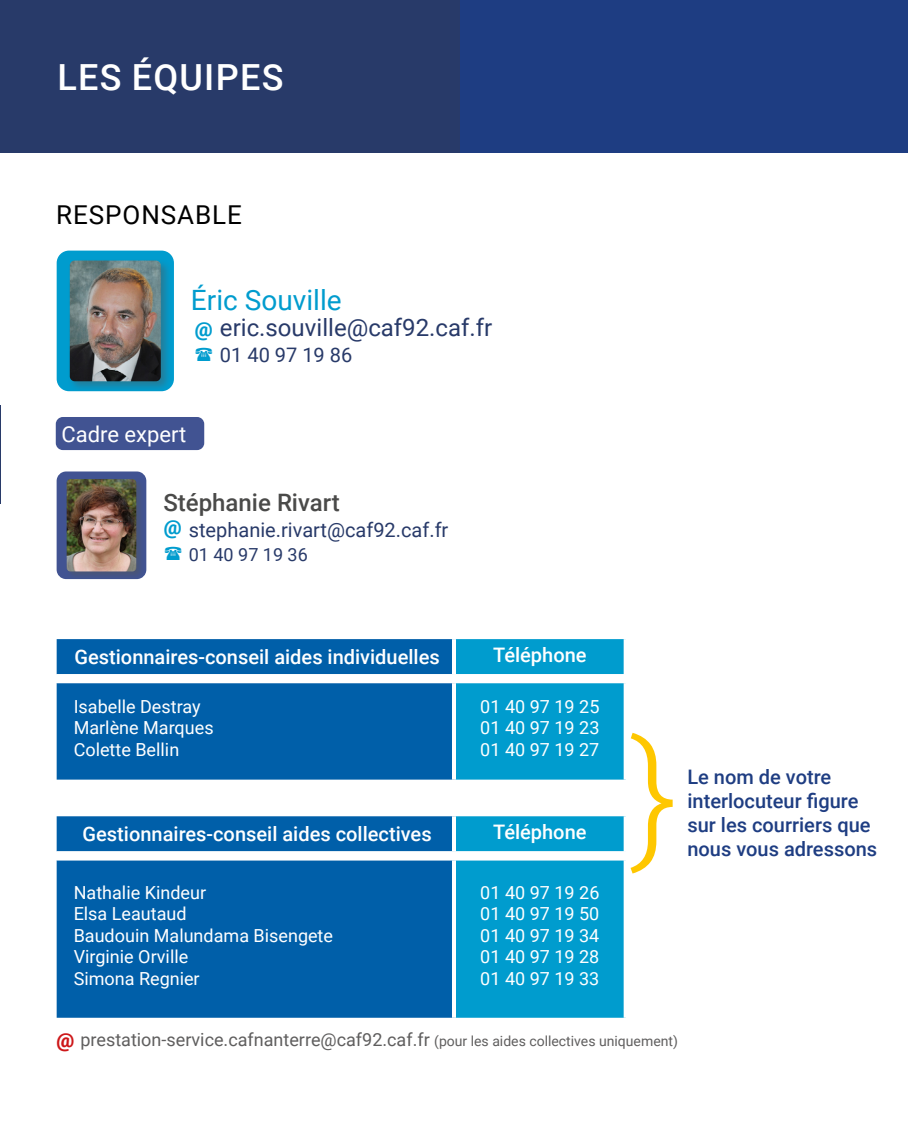
<style>
.page{position:relative;width:908px;height:1134px;background:#fff}
.page>*{position:absolute;margin:0;border:0;box-sizing:border-box;transform-origin:0 0}
.t1{font:300 144px "Roboto";color:#fec700}
.t2{font:500 36px "Roboto";letter-spacing:.035em;color:#fff}
.t3{font:28px "Roboto";color:#009cce}
.t4{font:26px "Roboto";letter-spacing:.035em;color:#000}
.t5{font:24px "Roboto";color:#283a69}
.t6{font:500 24px "Roboto";color:#4a4a49}
.t7{font:22px "Roboto";color:#fff}
.t8{font:500 20px "Roboto";color:#fff}
.t9{font:500 20px/24px "Roboto";color:#1e3d82}
.t10{font:20px "Roboto";color:#283a69}
.t11{font:900 20px "Roboto";color:#009cce}
.t12{font:900 20px "Roboto";color:#cd1719}
.t13{font:18px/21.6px "Roboto";color:#fff}
.t14{font:18px "Roboto";color:#5f5e5e}
.t15{font:18px "Roboto";color:#283a69}
.s1{font-size:14px}
</style>
<div class="page">
<div style="left:56px;top:417px;width:148px;height:33px;background:#415392;border-radius:7px"></div>
<hr style="left:0;top:405px;width:1px;height:99px;background:#283a69">
<svg style="left:57px;top:639px;width:569px;height:141px;background:#137bb9"></svg>
<svg style="left:623px;top:683px;width:3px;height:97px"></svg>
<svg style="left:57px;top:816px;width:569px;height:202px;background:#0e79b8"></svg>
<svg style="left:623px;top:860px;width:3px;height:158px"></svg>
<div style="left:57px;top:251px;width:117px;height:140px;background:#009cce;border-radius:12px"></div>
<div style="left:67px;top:258px;width:105px;height:133px;background:#525758;opacity:.44"></div>
<img style="left:70px;top:261px;width:91px;height:120px">
<div style="left:346px;top:0;width:561px;height:152px;background:#1e3d82"></div>
<div style="left:0;top:0;width:459px;height:152px;background:#283a69"></div>
<div style="left:57px;top:471px;width:89px;height:108px;background:#415392;border-radius:9px"></div>
<div style="left:65px;top:478px;width:79px;height:101px;background:#525758;opacity:.44"></div>
<img style="left:67px;top:479px;width:69px;height:92px">
<h2 class="t2" style="left:57px;top:52px;width:227px">LES ÉQUIPES</h2>
<h3 class="t4" style="left:56px;top:196px;width:187px">RESPONSABLE</h3>
<h3 class="t3" style="left:191px;top:280px;width:152px">Éric Souville</h3>
<h3 class="t5" style="left:220px;top:311px;width:274px">eric.souville@caf92.caf.fr</h3>
<p class="t10" style="left:220px;top:341px;width:134px">01 40 97 19 86</p>
<p class="t11" style="left:195px;top:315px;width:19px">@</p>
<p class="t7" style="left:61px;top:418px;width:126px">Cadre expert</p>
<h3 class="t6" style="left:163px;top:485px;width:178px">Stéphanie Rivart</h3>
<p class="t10" style="left:189px;top:516px;width:261px">stephanie.rivart@caf92.caf.fr</p>
<p class="t15" style="left:189px;top:542px;width:121px">01 40 97 19 36</p>
<p class="t11" style="left:164px;top:513px;width:19px">@</p>
<p class="t8" style="left:74px;top:643px;width:366px">Gestionnaires-conseil aides individuelles</p>
<p class="t8" style="left:493px;top:641px;width:95px">Téléphone</p>
<p class="t13" style="left:74px;top:695px;width:141px">Isabelle Destray<br>Marlène Marques<br>Colette Bellin</p>
<p class="t13" style="left:480px;top:695px;width:121px;text-align:justify">01 40 97 19 25<br>01 40 97 19 23<br>01 40 97 19 27</p>
<p class="t8" style="left:83px;top:820px;width:350px">Gestionnaires-conseil aides collectives</p>
<p class="t8" style="left:493px;top:818px;width:95px">Téléphone</p>
<p class="t13" style="left:74px;top:881px;width:261px">Nathalie Kindeur<br>Elsa Leautaud<br>Baudouin Malundama Bisengete<br>Virginie Orville<br>Simona Regnier</p>
<p class="t13" style="left:480px;top:881px;width:121px;text-align:justify">01 40 97 19 26<br>01 40 97 19 50<br>01 40 97 19 34<br>01 40 97 19 28<br>01 40 97 19 33</p>
<h1 class="t1" style="left:629px;top:693px;width:49px">}</h1>
<p class="t9" style="left:687px;top:764px;width:191px">Le nom de votre interlocuteur figure sur les courriers que nous vous adressons</p>
<p class="t14" style="left:80px;top:1027px;width:598px">prestation-service.cafnanterre@caf92.caf.fr <span class="s1">(pour les aides collectives uniquement)</span></p>
<p class="t12" style="left:57px;top:1025px;width:19px">@</p>
</div>
